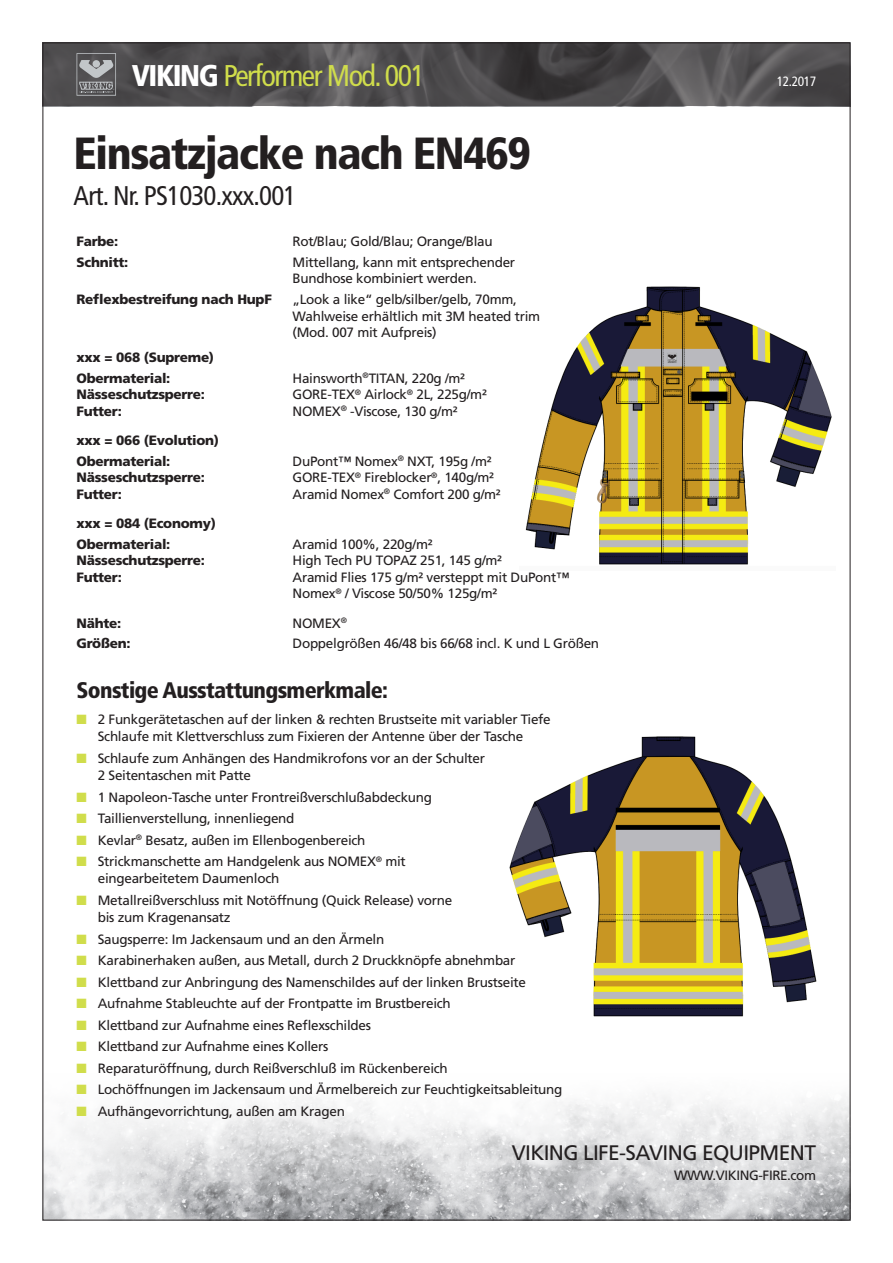
<style>
.page{position:relative;width:893px;height:1263px;background:#fff}
.page>*{position:absolute;margin:0;border:0;box-sizing:border-box;transform-origin:0 0}
.t1{font:900 condensed 45px "Frutiger LT Pro";letter-spacing:-.03em;color:#231f20}
.t2{font:condensed 30px "Frutiger LT Pro";letter-spacing:-.05em;color:#d0dd4b}
.t3{font:condensed 27px "Frutiger LT Pro";letter-spacing:-.03em;color:#231f20}
.t4{font:900 condensed 22.5px "Frutiger LT Pro";letter-spacing:-.03em;color:#231f20}
.t5{font:21px "Frutiger LT Pro";letter-spacing:-.03em;color:#231f20}
.t6{font:13.5px/16.5px "Frutiger LT Pro";letter-spacing:-.02em;color:#231f20}
.t7{font:900 13.5px "Frutiger LT Pro";letter-spacing:-.02em;color:#231f20}
.t8{font:condensed 13.5px "Frutiger LT Pro";letter-spacing:-.03em;color:#fff}
.s1{font-weight:900;color:#fff}
.s2{color:#d0dd4b}
</style>
<div class="page">
<img style="left:525px;top:286px;width:307px;height:279px">
<img style="left:509px;top:736px;width:308px;height:281px">
<svg style="left:45px;top:45px;width:803px;height:61px;background:#4e4c4e"></svg>
<img style="left:45px;top:1093px;width:803px;height:125px">
<svg style="left:77px;top:53px;width:39px;height:43px;background:#7c7c7f"></svg>
<p class="t2" style="left:132px;top:58px;width:295px"><span class="s1">VIKING</span> Performer Mod. 001</p>
<p class="t8" style="left:777px;top:74px;width:41px">12.2017</p>
<p class="t1" style="left:74px;top:126px;width:459px">Einsatzjacke nach EN469</p>
<p class="t3" style="left:74px;top:180px;width:224px">Art. Nr. PS1030.xxx.001</p>
<p class="t7" style="left:77px;top:233px;width:43px">Farbe:</p>
<p class="t6" style="left:293px;top:233px;width:202px">Rot/Blau; Gold/Blau; Orange/Blau</p>
<p class="t7" style="left:77px;top:254px;width:53px">Schnitt:</p>
<p class="t6" style="left:293px;top:254px;width:224px">Mittellang, kann mit entsprechender<br>Bundhose kombiniert werden.</p>
<p class="t7" style="left:77px;top:291px;width:197px">Reflexbestreifung nach HupF</p>
<p class="t6" style="left:293px;top:291px;width:249px">„Look a like“ gelb/silber/gelb, 70mm,<br>Wahlweise erhältlich mit 3M heated trim (Mod. 007 mit Aufpreis)</p>
<p class="t7" style="left:77px;top:349px;width:139px">xxx = 068 (Supreme)</p>
<p class="t7" style="left:77px;top:370px;width:95px">Obermaterial:</p>
<p class="t6" style="left:293px;top:370px;width:174px">Hainsworth<sup>®</sup>TITAN, 220g /m²</p>
<p class="t7" style="left:77px;top:386px;width:130px">Nässeschutzsperre:</p>
<p class="t6" style="left:293px;top:386px;width:196px">GORE-TEX<sup>®</sup> Airlock<sup>®</sup> 2L, 225g/m²</p>
<p class="t7" style="left:77px;top:403px;width:47px">Futter:</p>
<p class="t6" style="left:293px;top:403px;width:167px">NOMEX<sup>®</sup> -Viscose, 130 g/m²</p>
<p class="t7" style="left:77px;top:432px;width:144px">xxx = 066 (Evolution)</p>
<p class="t7" style="left:77px;top:453px;width:95px">Obermaterial:</p>
<p class="t6" style="left:293px;top:453px;width:201px">DuPont™ Nomex<sup>®</sup> NXT, 195g /m²</p>
<p class="t7" style="left:77px;top:469px;width:130px">Nässeschutzsperre:</p>
<p class="t6" style="left:293px;top:469px;width:203px">GORE-TEX<sup>®</sup> Fireblocker<sup>®</sup>, 140g/m²</p>
<p class="t7" style="left:77px;top:486px;width:47px">Futter:</p>
<p class="t6" style="left:293px;top:486px;width:210px">Aramid Nomex<sup>®</sup> Comfort 200 g/m²</p>
<p class="t7" style="left:77px;top:515px;width:141px">xxx = 084 (Economy)</p>
<p class="t7" style="left:77px;top:536px;width:95px">Obermaterial:</p>
<p class="t6" style="left:293px;top:536px;width:142px">Aramid 100%, 220g/m²</p>
<p class="t7" style="left:77px;top:552px;width:130px">Nässeschutzsperre:</p>
<p class="t6" style="left:293px;top:552px;width:211px">High Tech PU TOPAZ 251, 145 g/m²</p>
<p class="t7" style="left:77px;top:569px;width:47px">Futter:</p>
<p class="t6" style="left:293px;top:569px;width:278px">Aramid Flies 175 g/m² versteppt mit DuPont™<br>Nomex<sup>®</sup> / Viscose 50/50% 125g/m²</p>
<p class="t7" style="left:77px;top:615px;width:46px">Nähte:</p>
<p class="t6" style="left:293px;top:615px;width:56px">NOMEX<sup>®</sup></p>
<p class="t7" style="left:77px;top:635px;width:56px">Größen:</p>
<p class="t6" style="left:293px;top:635px;width:308px">Doppelgrößen 46/48 bis 66/68 incl. K und L Größen</p>
<p class="t4" style="left:77px;top:677px;width:313px">Sonstige Ausstattungsmerkmale:</p>
<p class="t6" style="left:77px;top:711px;width:476px;line-height:17.2px;text-align:center"><span class="s2">■</span> 2 Funkgerätetaschen auf der linken &amp; rechten Brustseite mit variabler Tiefe<br>Schlaufe mit Klettverschluss zum Fixieren der Antenne über der Tasche</p>
<p class="t6" style="left:98px;top:750px;width:389px;line-height:17.2px;text-indent:-21px"><span class="s2">■</span> Schlaufe zum Anhängen des Handmikrofons vor an der Schulter<br>2 Seitentaschen mit Patte</p>
<p class="t6" style="left:77px;top:789px;width:357px"><span class="s2">■</span> 1 Napoleon-Tasche unter Frontreißverschlußabdeckung</p>
<p class="t6" style="left:77px;top:810px;width:219px"><span class="s2">■</span> Taillienverstellung, innenliegend</p>
<p class="t6" style="left:77px;top:832px;width:290px"><span class="s2">■</span> Kevlar<sup>®</sup> Besatz, außen im Ellenbogenbereich</p>
<p class="t6" style="left:98px;top:853px;width:310px;line-height:17.2px;text-indent:-21px"><span class="s2">■</span> Strickmanschette am Handgelenk aus NOMEX<sup>®</sup> mit eingearbeitetem Daumenloch</p>
<p class="t6" style="left:98px;top:892px;width:356px;line-height:17.2px;text-indent:-21px"><span class="s2">■</span> Metallreißverschluss mit Notöffnung (Quick Release) vorne bis zum Kragenansatz</p>
<p class="t6" style="left:77px;top:931px;width:309px"><span class="s2">■</span> Saugsperre: Im Jackensaum und an den Ärmeln</p>
<p class="t6" style="left:77px;top:952px;width:440px"><span class="s2">■</span> Karabinerhaken außen, aus Metall, durch 2 Druckknöpfe abnehmbar</p>
<p class="t6" style="left:77px;top:974px;width:451px"><span class="s2">■</span> Klettband zur Anbringung des Namenschildes auf der linken Brustseite</p>
<p class="t6" style="left:77px;top:995px;width:376px"><span class="s2">■</span> Aufnahme Stableuchte auf der Frontpatte im Brustbereich</p>
<p class="t6" style="left:77px;top:1017px;width:296px"><span class="s2">■</span> Klettband zur Aufnahme eines Reflexschildes</p>
<p class="t6" style="left:77px;top:1038px;width:253px"><span class="s2">■</span> Klettband zur Aufnahme eines Kollers</p>
<p class="t6" style="left:77px;top:1060px;width:373px"><span class="s2">■</span> Reparaturöffnung, durch Reißverschluß im Rückenbereich</p>
<p class="t6" style="left:77px;top:1081px;width:487px"><span class="s2">■</span> Lochöffnungen im Jackensaum und Ärmelbereich zur Feuchtigkeitsableitung</p>
<p class="t6" style="left:77px;top:1103px;width:270px"><span class="s2">■</span> Aufhängevorrichtung, außen am Kragen</p>
<p class="t5" style="left:512px;top:1140px;width:306px">VIKING LIFE-SAVING EQUIPMENT</p>
<p class="t6" style="left:674px;top:1167px;width:143px">WWW.VIKING-FIRE.com</p>
</div>
